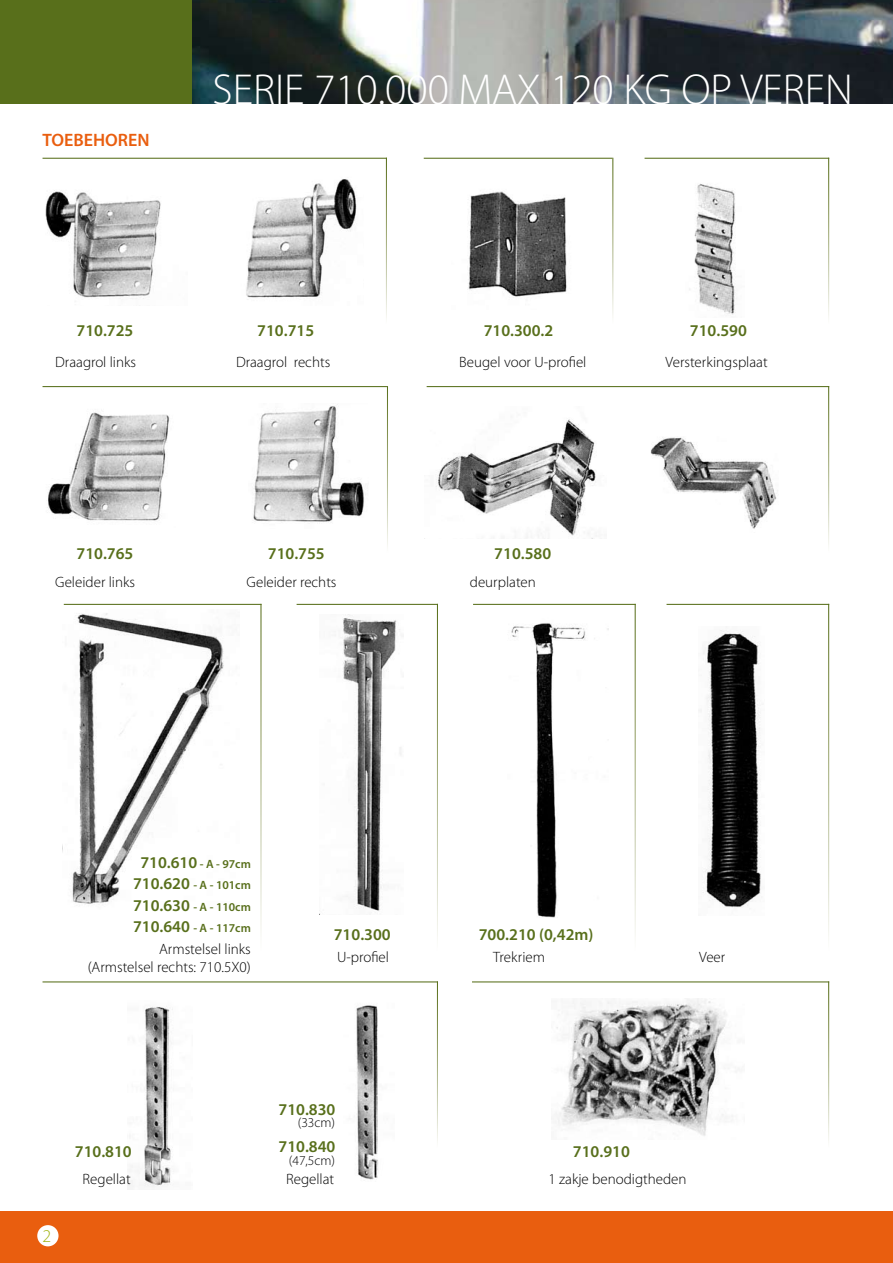
<style>
.page{position:relative;width:893px;height:1263px;background:#fff}
.page>*{position:absolute;margin:0;border:0;box-sizing:border-box;transform-origin:0 0}
.t1{font:300 43.5px "Myriad Pro";color:#fff}
.t2{font:600 18px "Myriad Pro";color:#e95e0f}
.t3{font:300 18px "Myriad Pro";color:#a0b20f}
.t4{font:600 16.5px "Myriad Pro";color:#586f1b}
.t5{font:300 15px/18px "Myriad Pro";color:#000;text-align:right}
.t6{font:300 13.5px "Myriad Pro";color:#000}
.t7{font:600 12px/21.3px "Myriad Pro";color:#586f1b;text-align:justify}
.s1{font-size:12px}
.s2{font-size:16.5px}
</style>
<div class="page">
<img style="left:191px;top:0;width:702px;height:104px">
<div style="left:0;top:1212px;width:893px;height:51px;background:#e95e0f"></div>
<div style="left:0;top:0;width:191px;height:104px;background:#586f1b"></div>
<hr style="left:43px;top:158px;width:344px;height:1px;background:#586f1b">
<div style="left:37px;top:1225px;width:22px;height:21px;background:#fff;border-radius:50%"></div>
<hr style="left:43px;top:386px;width:344px;height:1px;background:#586f1b">
<hr style="left:64px;top:604px;width:197px;height:1px;background:#586f1b">
<hr style="left:43px;top:981px;width:395px;height:1px;background:#586f1b">
<hr style="left:427px;top:386px;width:402px;height:1px;background:#586f1b">
<hr style="left:386px;top:158px;width:1px;height:166px;background:#fff">
<hr style="left:424px;top:158px;width:188px;height:1px;background:#586f1b">
<hr style="left:645px;top:158px;width:184px;height:1px;background:#586f1b">
<hr style="left:260px;top:604px;width:1px;height:348px;background:#fff">
<hr style="left:473px;top:604px;width:163px;height:1px;background:#586f1b">
<hr style="left:666px;top:604px;width:163px;height:1px;background:#586f1b">
<hr style="left:297px;top:604px;width:141px;height:1px;background:#586f1b">
<hr style="left:437px;top:981px;width:1px;height:167px;background:#fff">
<hr style="left:472px;top:981px;width:357px;height:1px;background:#586f1b">
<img style="left:45px;top:190px;width:116px;height:109px">
<img style="left:246px;top:179px;width:111px;height:119px">
<img style="left:468px;top:191px;width:99px;height:107px">
<img style="left:689px;top:183px;width:47px;height:132px">
<img style="left:47px;top:412px;width:123px;height:109px">
<img style="left:253px;top:404px;width:113px;height:118px">
<img style="left:424px;top:419px;width:172px;height:120px">
<img style="left:72px;top:613px;width:152px;height:291px">
<img style="left:335px;top:614px;width:66px;height:297px">
<img style="left:511px;top:623px;width:98px;height:295px">
<img style="left:699px;top:630px;width:62px;height:278px">
<img style="left:128px;top:1006px;width:45px;height:181px">
<img style="left:356px;top:1005px;width:22px;height:175px">
<img style="left:551px;top:998px;width:182px;height:138px">
<img style="left:650px;top:437px;width:128px;height:92px">
<p class="t2" style="left:43px;top:129px;width:96px">TOEBEHOREN</p>
<h1 class="t1" style="left:213px;top:64px;width:642px">SERIE 710.000 MAX 120 KG OP VEREN</h1>
<p class="t4" style="left:77px;top:319px;width:58px">710.725</p>
<p class="t4" style="left:257px;top:319px;width:58px">710.715</p>
<p class="t4" style="left:484px;top:319px;width:71px">710.300.2</p>
<p class="t4" style="left:690px;top:319px;width:58px">710.590</p>
<p class="t5" style="left:55px;top:353px;width:82px">Draagrol links</p>
<p class="t5" style="left:236px;top:353px;width:96px">Draagrol rechts</p>
<p class="t5" style="left:459px;top:353px;width:129px">Beugel voor U-profiel</p>
<p class="t5" style="left:665px;top:353px;width:104px">Versterkingsplaat</p>
<p class="t4" style="left:77px;top:543px;width:58px">710.765</p>
<p class="t4" style="left:268px;top:543px;width:58px">710.755</p>
<p class="t4" style="left:494px;top:543px;width:58px">710.580</p>
<p class="t5" style="left:55px;top:573px;width:81px">Geleider links</p>
<p class="t5" style="left:247px;top:573px;width:91px">Geleider rechts</p>
<p class="t5" style="left:470px;top:573px;width:68px">deurplaten</p>
<p class="t4" style="left:140px;top:852px;width:112px">710.610 <span class="s1">- A - 97cm</span></p>
<p class="t7" style="left:133px;top:874px;width:119px"><span class="s2">710.620</span> - A - 101cm <span class="s2">710.630</span> - A - 110cm <span class="s2">710.640</span> - A - 117cm</p>
<p class="t4" style="left:334px;top:924px;width:58px">710.300</p>
<p class="t4" style="left:479px;top:924px;width:116px">700.210 (0,42m)</p>
<p class="t5" style="left:88px;top:940px;width:165px">Armstelsel links<br>(Armstelsel rechts: 710.5X0)</p>
<p class="t5" style="left:337px;top:947px;width:54px">U-profiel</p>
<p class="t5" style="left:493px;top:947px;width:53px">Trekriem</p>
<p class="t5" style="left:699px;top:947px;width:28px">Veer</p>
<p class="t3" style="left:43px;top:1225px;width:10px">2</p>
<p class="t4" style="left:75px;top:1141px;width:58px">710.810</p>
<p class="t5" style="left:83px;top:1170px;width:50px">Regellat</p>
<p class="t4" style="left:278px;top:1099px;width:58px">710.830</p>
<p class="t6" style="left:298px;top:1114px;width:39px">(33cm)</p>
<p class="t6" style="left:289px;top:1152px;width:48px">(47,5cm)</p>
<p class="t4" style="left:278px;top:1136px;width:58px">710.840</p>
<p class="t4" style="left:573px;top:1141px;width:58px">710.910</p>
<p class="t5" style="left:286px;top:1170px;width:50px">Regellat</p>
<p class="t5" style="left:549px;top:1170px;width:140px">1 zakje benodigtheden</p>
</div>
